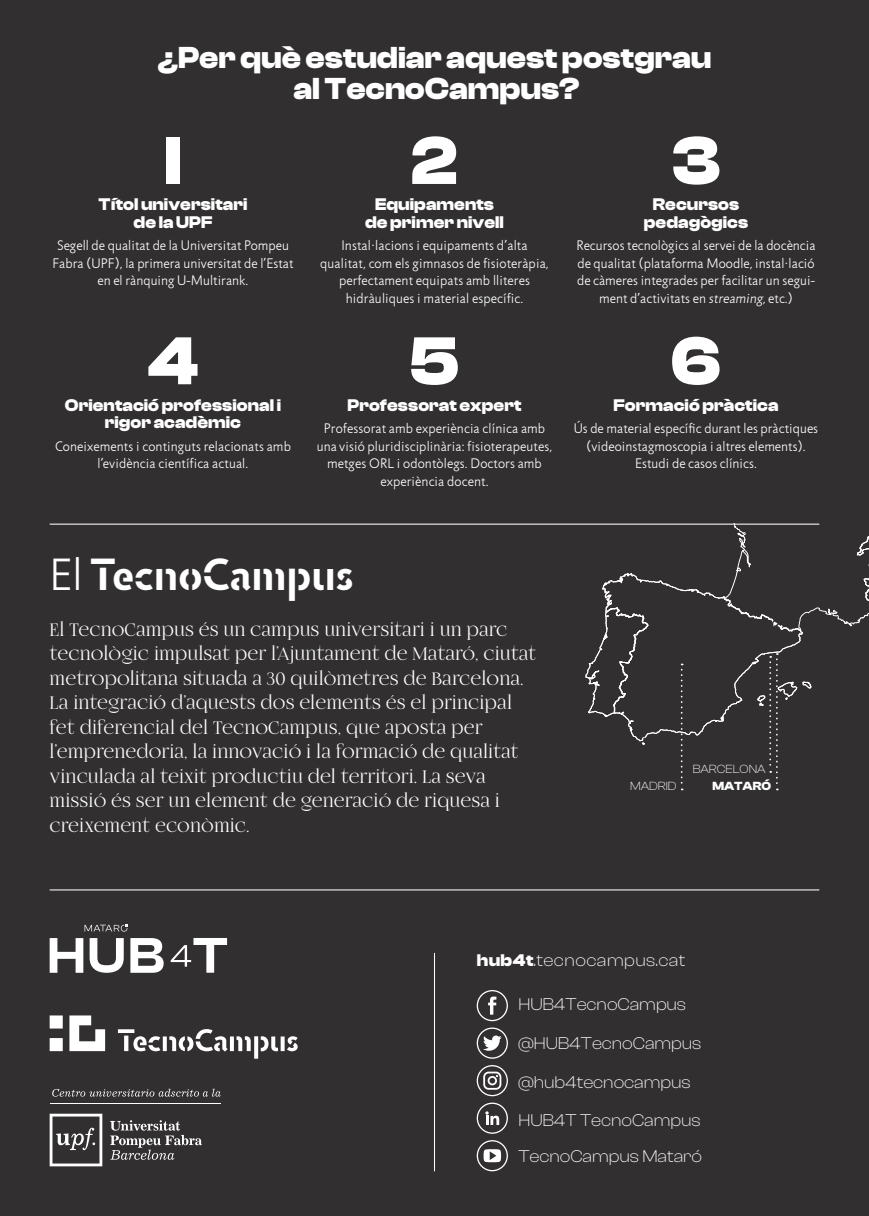
<style>
.page{position:relative;width:869px;height:1216px;background:#fff}
.page>*{position:absolute;margin:0;border:0;box-sizing:border-box;transform-origin:0 0}
.t1{font:700 70px "Clash Display";color:#fff}
.t2{font:700 45.68px "Jigsaw Stencil";letter-spacing:.005em;color:#fff}
.t3{font:700 31.5px/31.5px "Clash Display";color:#fff;text-align:center}
.t4{font:21px/24.5px "Fogtwo No 5";letter-spacing:.005em;color:#fff}
.t5{font:700 17.5px/17.5px "Clash Display";letter-spacing:.005em;color:#fff;text-align:center}
.t6{font:300 17.5px/37.8px "Clash Display";color:#fff}
.t7{font:300 17.5px "Clash Display";letter-spacing:.03em;color:#fff}
.t8{font:300 14px/17.5px "Jigsaw";letter-spacing:.005em;color:#fff;text-align:center}
.t9{font:300 12.25px "Clash Display";color:#fff}
.t10{font:700 12.25px "Clash Display";color:#fff}
.s1{font-family:"Jigsaw";font-weight:300}
.s2{font-weight:700}
</style>
<div class="page">
<div style="left:0;top:0;width:868px;height:1215px;background:#312f30"></div>
<hr style="left:50px;top:889px;width:769px;height:1px;background:#fff">
<hr style="left:50px;top:523px;width:769px;height:1px;background:#fff">
<hr style="left:434px;top:952px;width:1px;height:219px;background:#fff">
<svg style="left:584px;top:523px;width:284px;height:267px"></svg>
<svg style="left:488px;top:996px;width:8px;height:18px"></svg>
<div style="left:476px;top:989px;width:31px;height:32px;border:1px solid #fff;border-radius:50%"></div>
<svg style="left:483px;top:1035px;width:18px;height:15px"></svg>
<div style="left:476px;top:1027px;width:31px;height:31px;border:1px solid #fff;border-radius:50%"></div>
<svg style="left:483px;top:1071px;width:18px;height:18px"></svg>
<div style="left:476px;top:1064px;width:31px;height:32px;border:1px solid #fff;border-radius:50%"></div>
<svg style="left:485px;top:1111px;width:14px;height:13px"></svg>
<div style="left:476px;top:1102px;width:31px;height:31px;border:1px solid #fff;border-radius:50%"></div>
<svg style="left:483px;top:1149px;width:18px;height:13px"></svg>
<div style="left:476px;top:1140px;width:31px;height:31px;border:1px solid #fff;border-radius:50%"></div>
<svg style="left:118px;top:1029px;width:179px;height:29px"></svg>
<svg style="left:50px;top:1015px;width:55px;height:36px"></svg>
<hr style="left:50px;top:1102px;width:170px;height:1px;background:#fff">
<svg style="left:50px;top:1113px;width:152px;height:53px"></svg>
<svg style="left:52px;top:1088px;width:169px;height:8px"></svg>
<svg style="left:84px;top:924px;width:43px;height:7px"></svg>
<svg style="left:50px;top:938px;width:177px;height:34px"></svg>
<h3 class="t3" style="left:157px;top:42px;width:555px">¿Per què estudiar aquest postgrau al TecnoCampus?</h3>
<h1 class="t1" style="left:164px;top:122px;width:19px">I</h1>
<p class="t5" style="left:98px;top:196px;width:150px">Títol universitari de la UPF</p>
<p class="t8" style="left:52px;top:237px;width:242px">Segell de qualitat de la Universitat Pompeu<br>Fabra (UPF), la primera universitat de l’Estat en el rànquing U-Multirank.</p>
<h1 class="t1" style="left:411px;top:122px;width:48px">2</h1>
<p class="t5" style="left:365px;top:196px;width:140px">Equipaments de primer nivell</p>
<p class="t8" style="left:320px;top:237px;width:230px">Instal·lacions i equipaments d’alta qualitat, com els gimnasos de fisioteràpia, perfectament equipats amb lliteres hidràuliques i material específic.</p>
<h1 class="t1" style="left:671px;top:122px;width:50px">3</h1>
<p class="t5" style="left:643px;top:196px;width:106px">Recursos pedagògics</p>
<p class="t8" style="left:576px;top:237px;width:240px">Recursos tecnològics al servei de la docència de qualitat (plataforma Moodle, instal·lació de càmeres integrades per facilitar un segui&shy;ment d’activitats en streaming, etc.)</p>
<h1 class="t1" style="left:148px;top:322px;width:52px">4</h1>
<p class="t5" style="left:65px;top:396px;width:217px">Orientació professional i rigor acadèmic</p>
<p class="t8" style="left:55px;top:437px;width:237px">Coneixements i continguts relacionats amb l’evidència científica actual.</p>
<h1 class="t1" style="left:409px;top:322px;width:52px">5</h1>
<p class="t5" style="left:347px;top:396px;width:175px">Professorat expert</p>
<p class="t8" style="left:316px;top:420px;width:237px">Professorat amb experiència clínica amb una visió pluridisciplinària: fisioterapeutes, metges ORL i odontòlegs. Doctors amb experiència docent.</p>
<h1 class="t1" style="left:670px;top:322px;width:52px">6</h1>
<p class="t5" style="left:613px;top:396px;width:166px">Formació pràctica</p>
<p class="t8" style="left:573px;top:420px;width:246px">Ús de material específic durant les pràctiques (videoinstagmoscopia i altres elements).<br>Estudi de casos clínics.</p>
<h2 class="t2" style="left:50px;top:547px;width:305px"><span class="s1">El</span> TecnoCampus</h2>
<p class="t4" style="left:50px;top:618px;width:487px">El TecnoCampus és un campus universitari i un parc tecnològic impulsat per l’Ajuntament de Mataró, ciutat metropolitana situada a 30 quilòmetres de Barcelona.<br>La integració d’aquests dos elements és el principal fet diferencial del TecnoCampus, que aposta per l’emprenedoria, la innovació i la formació de qualitat vinculada al teixit productiu del territori. La seva missió és ser un element de generació de riquesa i creixement econòmic.</p>
<p class="t9" style="left:630px;top:779px;width:48px">MADRID</p>
<p class="t9" style="left:692px;top:761px;width:74px">BARCELONA</p>
<p class="t10" style="left:712px;top:779px;width:60px">MATARÓ</p>
<p class="t7" style="left:476px;top:950px;width:210px"><span class="s2">hub4t</span>.tecnocampus.cat</p>
<p class="t6" style="left:518px;top:984px;width:169px">HUB4TecnoCampus</p>
<p class="t6" style="left:518px;top:1023px;width:184px">@HUB4TecnoCampus</p>
<p class="t6" style="left:518px;top:1063px;width:183px">@hub4tecnocampus<br>HUB4T TecnoCampus</p>
<p class="t6" style="left:518px;top:1137px;width:185px">TecnoCampus Mataró</p>
</div>
